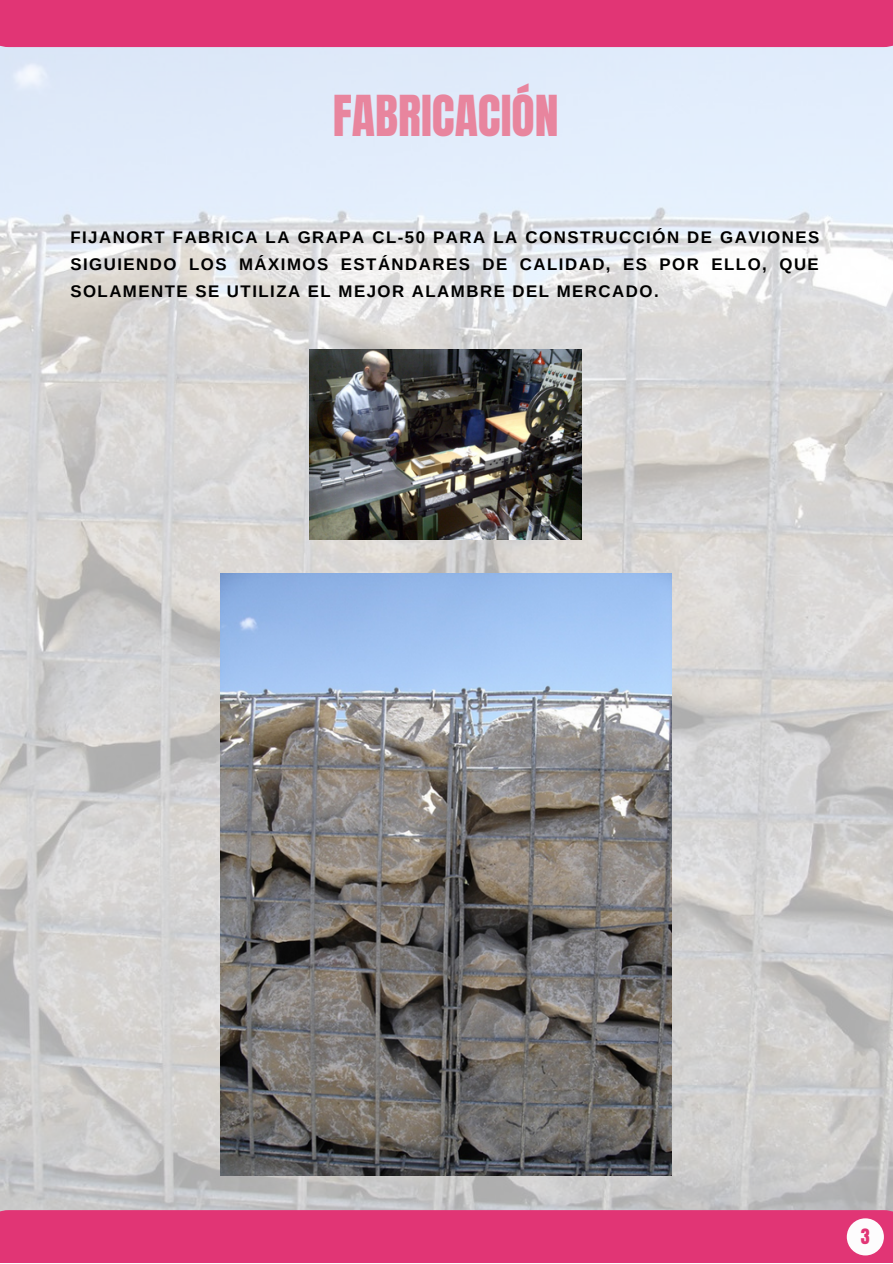
<style>
.page{position:relative;width:893px;height:1264px;background:#fff}
.page>*{position:absolute;margin:0;border:0;box-sizing:border-box;transform-origin:0 0}
.t1{font:48px "Anton";color:#e8859e}
.t2{font:18.15px "Anton";color:#e13575}
.t3{font:700 16.8px/27px "Arimo";letter-spacing:.09em;color:#000;text-align:justify}
</style>
<div class="page">
<img style="left:0;top:47px;width:892px;height:1163px">
<div style="left:0;top:1210px;width:892px;height:52px;background:#e13575"></div>
<div style="left:846px;top:1218px;width:37px;height:37px;background:#fdfcfd;border-radius:50%"></div>
<div style="left:0;top:0;width:892px;height:47px;background:#e13575"></div>
<img style="left:309px;top:349px;width:272px;height:190px">
<img style="left:220px;top:574px;width:451px;height:601px">
<h1 class="t1" style="left:333px;top:82px;width:227px">FABRICACIÓN</h1>
<p class="t3" style="left:70px;top:223px;width:750px">FIJANORT FABRICA LA GRAPA CL-50 PARA LA CONSTRUCCIÓN DE GAVIONES SIGUIENDO LOS MÁXIMOS ESTÁNDARES DE CALIDAD, ES POR ELLO, QUE SOLAMENTE SE UTILIZA EL MEJOR ALAMBRE DEL MERCADO.</p>
<p class="t2" style="left:860px;top:1223px;width:10px">3</p>
</div>
